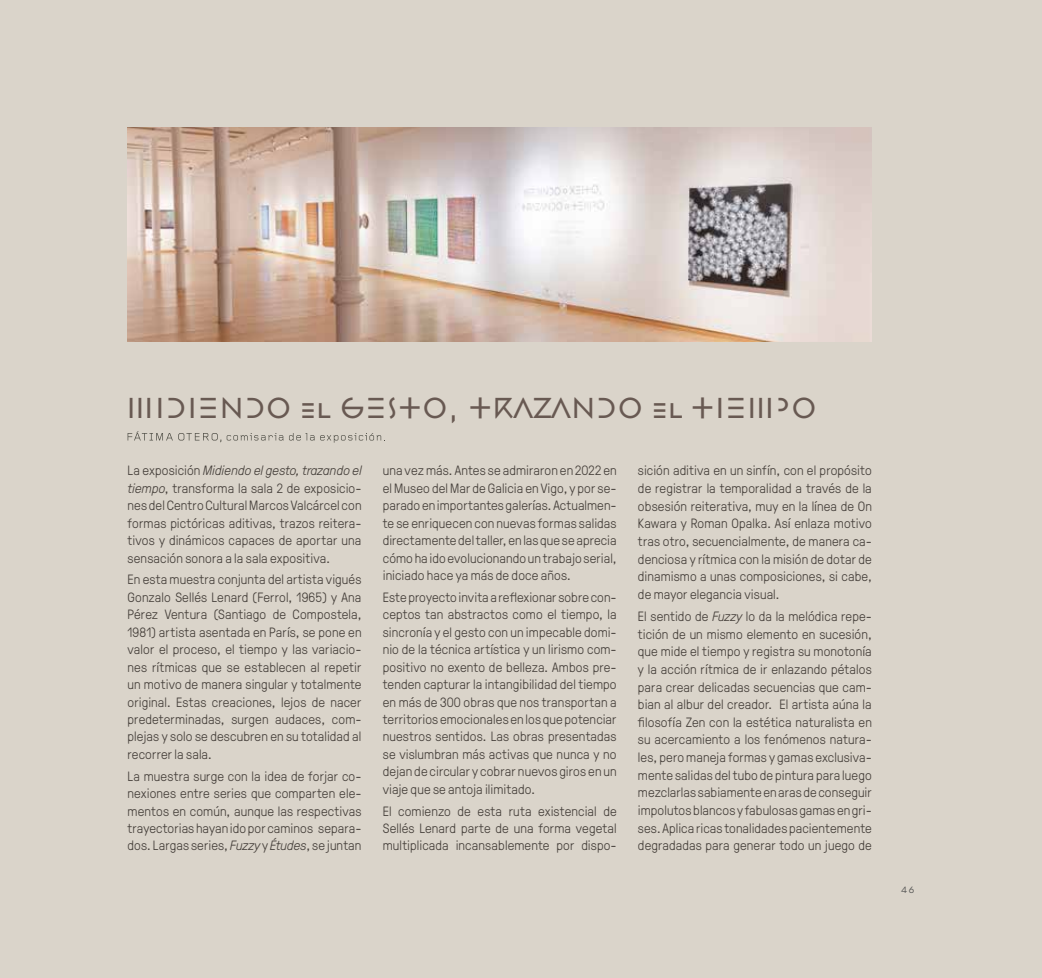
<style>
.page{position:relative;width:1042px;height:978px;background:#dad4ca}
.page>*{position:absolute;margin:0;border:0;box-sizing:border-box;transform-origin:0 0}
.t1{font:28.5px "Gestalt HTF Linear Light";letter-spacing:-.1em;color:#685952}
.t2{font:300 13.5px/17.4px "GT Pressura";letter-spacing:.01em;color:#46403b;text-align:justify}
.t3{font:8.7px "Madera";color:#575756}
.s1{font-family:"Gestalt HTF Linear Medium";font-size:21px}
.s2{font-style:italic}
</style>
<div class="page">
<img style="left:128px;top:128px;width:744px;height:213px">
<svg style="left:128px;top:431px;width:93px;height:11px"></svg>
<svg style="left:227px;top:433px;width:158px;height:10px"></svg>
<h1 class="t1" style="left:125px;top:389px;width:695px">MIDIENDO <span class="s1">EL</span> GESTO, TRAZANDO <span class="s1">EL</span> TIEMPO</h1>
<p class="t2" style="left:128px;top:461px;width:235px">La exposición <span class="s2">Midiendo el gesto, trazando el tiempo</span>, transforma la sala 2 de exposicio&shy;nes del Centro Cultural Marcos Valcárcel con formas pictóricas aditivas, trazos reitera&shy;tivos y dinámicos capaces de aportar una sensación sonora a la sala expositiva.</p>
<p class="t2" style="left:128px;top:570px;width:235px">En esta muestra conjunta del artista vigués Gonzalo Sellés Lenard (Ferrol, 1965) y Ana Pérez Ventura (Santiago de Compostela, 1981) artista asentada en París, se pone en valor el proceso, el tiempo y las variacio&shy;nes rítmicas que se establecen al repetir un motivo de manera singular y totalmente original. Estas creaciones, lejos de nacer predeterminadas, surgen audaces, com&shy;plejas y solo se descubren en su totalidad al recorrer la sala.</p>
<p class="t2" style="left:128px;top:766px;width:235px">La muestra surge con la idea de forjar co&shy;nexiones entre series que comparten ele&shy;mentos en común, aunque las respectivas trayectorias hayan ido por caminos separa&shy;dos. Largas series, <span class="s2">Fuzzy</span> y <span class="s2">Études</span>, se juntan</p>
<p class="t2" style="left:383px;top:461px;width:235px">una vez más. Antes se admiraron en 2022 en el Museo del Mar de Galicia en Vigo, y por se&shy;parado en importantes galerías. Actualmen&shy;te se enriquecen con nuevas formas salidas directamente del taller, en las que se aprecia cómo ha ido evolucionando un trabajo serial, iniciado hace ya más de doce años.</p>
<p class="t2" style="left:383px;top:587px;width:235px">Este proyecto invita a reflexionar sobre con&shy;ceptos tan abstractos como el tiempo, la sincronía y el gesto con un impecable domi&shy;nio de la técnica artística y un lirismo com&shy;positivo no exento de belleza. Ambos pre&shy;tenden capturar la intangibilidad del tiempo en más de 300 obras que nos transportan a territorios emocionales en los que potenciar nuestros sentidos. Las obras presentadas se vislumbran más activas que nunca y no dejan de circular y cobrar nuevos giros en un viaje que se antoja ilimitado.</p>
<p class="t2" style="left:383px;top:801px;width:235px">El comienzo de esta ruta existencial de Sellés Lenard parte de una forma vegetal multiplicada incansablemente por dispo-</p>
<p class="t2" style="left:638px;top:461px;width:235px">sición aditiva en un sinfín, con el propósito de registrar la temporalidad a través de la obsesión reiterativa, muy en la línea de On Kawara y Roman Opalka. Así enlaza motivo tras otro, secuencialmente, de manera ca&shy;denciosa y rítmica con la misión de dotar de dinamismo a unas composiciones, si cabe, de mayor elegancia visual.</p>
<p class="t2" style="left:638px;top:606px;width:235px">El sentido de <span class="s2">Fuzzy</span> lo da la melódica repe&shy;tición de un mismo elemento en sucesión, que mide el tiempo y registra su monotonía y la acción rítmica de ir enlazando pétalos para crear delicadas secuencias que cam&shy;bian al albur del creador. El artista aúna la filosofía Zen con la estética naturalista en su acercamiento a los fenómenos natura&shy;les, pero maneja formas y gamas exclusiva&shy;mente salidas del tubo de pintura para luego mezclarlas sabiamente en aras de conseguir impolutos blancos y fabulosas gamas en gri&shy;ses. Aplica ricas tonalidades pacientemente degradadas para generar todo un juego de</p>
<p class="t3" style="left:901px;top:882px;width:15px">46</p>
</div>
